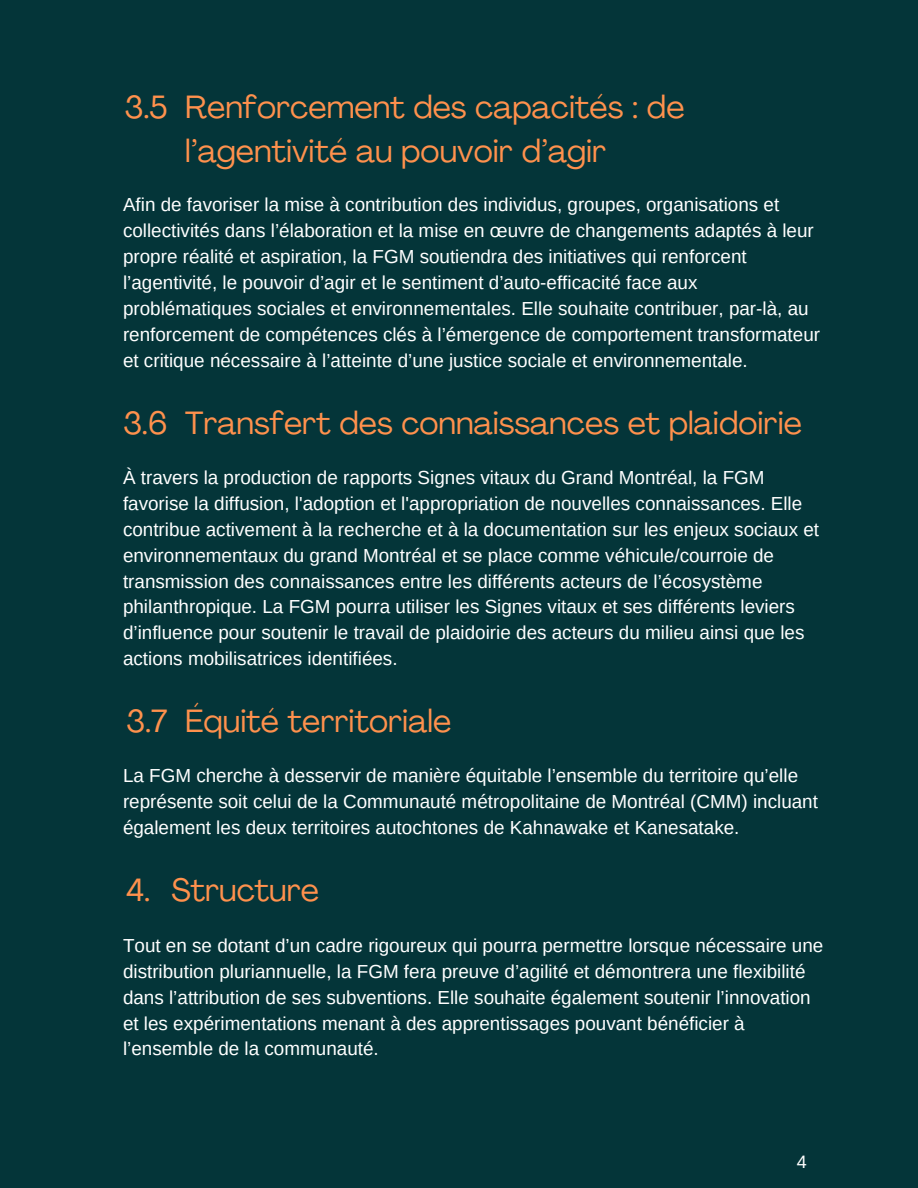
<style>
.page{position:relative;width:918px;height:1188px;background:#043539}
.page>*{position:absolute;margin:0;border:0;box-sizing:border-box;transform-origin:0 0}
.t1{font:31.8px/43.8px "Agrandir";color:#ff914d}
.t2{font:18.9px/25.8px "Arimo";color:#fff}
.t3{font:18px "Arimo";color:#fff}
</style>
<div class="page">
<h1 class="t1" style="left:124px;top:88px;width:45px">3.5</h1>
<h1 class="t1" style="left:185px;top:88px;width:501px">Renforcement des capacités : de l’agentivité au pouvoir d’agir</h1>
<p class="t2" style="left:123px;top:192px;width:699px">Afin de favoriser la mise à contribution des individus, groupes, organisations et collectivités dans l’élaboration et la mise en œuvre de changements adaptés à leur propre réalité et aspiration, la FGM soutiendra des initiatives qui renforcent l’agentivité, le pouvoir d’agir et le sentiment d’auto-efficacité face aux problématiques sociales et environnementales. Elle souhaite contribuer, par-là, au renforcement de compétences clés à l’émergence de comportement transformateur et critique nécessaire à l’atteinte d’une justice sociale et environnementale.</p>
<h1 class="t1" style="left:123px;top:404px;width:46px">3.6</h1>
<h1 class="t1" style="left:185px;top:404px;width:618px">Transfert des connaissances et plaidoirie</h1>
<p class="t2" style="left:123px;top:465px;width:698px">À travers la production de rapports Signes vitaux du Grand Montréal, la FGM favorise la diffusion, l'adoption et l'appropriation de nouvelles connaissances. Elle contribue activement à la recherche et à la documentation sur les enjeux sociaux et environnementaux du grand Montréal et se place comme véhicule/courroie de transmission des connaissances entre les différents acteurs de l’écosystème philanthropique. La FGM pourra utiliser les Signes vitaux et ses différents leviers d’influence pour soutenir le travail de plaidoirie des acteurs du milieu ainsi que les actions mobilisatrices identifiées.</p>
<h1 class="t1" style="left:126px;top:702px;width:327px">3.7 Équité territoriale</h1>
<p class="t2" style="left:123px;top:763px;width:697px">La FGM cherche à desservir de manière équitable l’ensemble du territoire qu’elle représente soit celui de la Communauté métropolitaine de Montréal (CMM) incluant également les deux territoires autochtones de Kahnawake et Kanesatake.</p>
<h1 class="t1" style="left:126px;top:871px;width:195px">4. Structure</h1>
<p class="t2" style="left:123px;top:933px;width:702px">Tout en se dotant d’un cadre rigoureux qui pourra permettre lorsque nécessaire une distribution pluriannuelle, la FGM fera preuve d’agilité et démontrera une flexibilité dans l’attribution de ses subventions. Elle souhaite également soutenir l’innovation et les expérimentations menant à des apprentissages pouvant bénéficier à l’ensemble de la communauté.</p>
<p class="t3" style="left:797px;top:1152px;width:12px">4</p>
</div>
